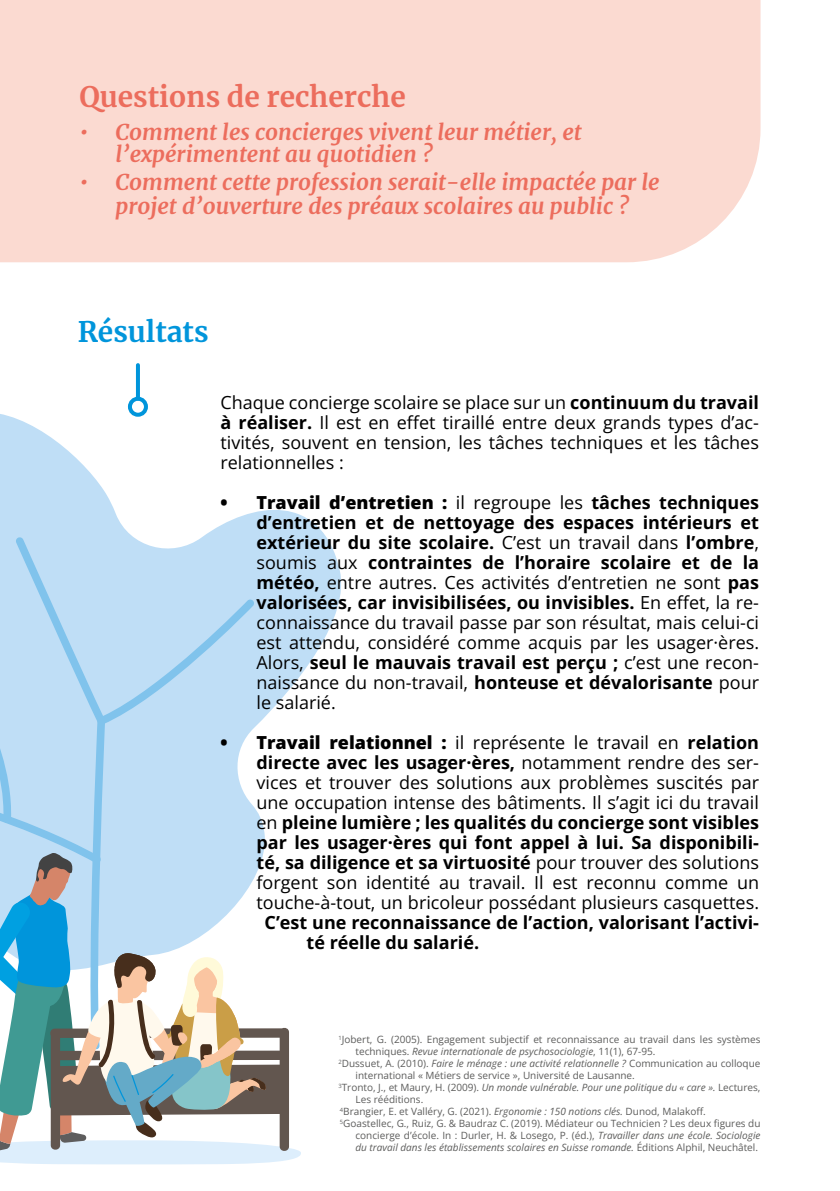
<style>
.page{position:relative;width:840px;height:1191px;background:#fff}
.page>*{position:absolute;margin:0;border:0;box-sizing:border-box;transform-origin:0 0}
.t1{font:700 28px "Merriweather";color:#ec6d5d}
.t2{font:700 28px "Merriweather";color:#0095db}
.t3{font:italic 700 22px/22px "Merriweather";color:#ec6d5d}
.t4{font:18px/20px "Open Sans";color:#000;text-align:justify}
.t5{font:700 18px/20px "Open Sans";color:#000}
.t6{font:10px "Open Sans";color:#5c5c5b}
.t7{font:italic 10px "Open Sans";color:#5c5c5b}
.s1{font-weight:700}
.s2{font-weight:800}
.s3{font-style:normal}
.s4{font-style:italic}
</style>
<div class="page">
<svg style="left:0;top:412px;width:341px;height:305px"></svg>
<svg style="left:13px;top:537px;width:242px;height:180px;background:#bbdcf5"></svg>
<div style="left:0;top:0;width:760px;height:262px;background:#fbdad1"></div>
<svg style="left:0;top:717px;width:301px;height:447px"></svg>
<hr style="left:136px;top:365px;width:4px;height:34px;background:#0095db">
<div style="left:128px;top:397px;width:20px;height:20px;border:4px solid #0095db;border-radius:50%"></div>
<h1 class="t1" style="left:79px;top:77px;width:327px">Questions de recherche</h1>
<p class="t3" style="left:115px;top:121px;width:467px;text-indent:-36px">• Comment les concierges vivent leur métier, et l’expérimentent au quotidien ?</p>
<p class="t3" style="left:79px;top:169px;width:581px;line-height:24px;text-align:center">• Comment cette profession serait-elle impactée par le projet d’ouverture des préaux scolaires au public ?</p>
<h1 class="t2" style="left:78px;top:312px;width:132px">Résultats</h1>
<p class="t4" style="left:220px;top:392px;width:540px">Chaque concierge scolaire se place sur un <span class="s1">continuum du travail à réaliser.</span> Il est en effet tiraillé entre deux grands types d’ac&shy;tivités, souvent en tension, les tâches techniques et les tâches relationnelles :</p>
<p class="t4" style="left:256px;top:492px;width:504px;text-indent:-36px"><span class="s2">• Travail d’entretien :</span> il regroupe les <span class="s1">tâches techniques d’entretien et de nettoyage des espaces intérieurs et extérieur du site scolaire.</span> C’est un travail dans <span class="s1">l’ombre</span>, soumis aux <span class="s1">contraintes de l’horaire scolaire et de la météo,</span> entre autres. Ces activités d’entretien ne sont <span class="s1">pas valorisées, car invisibilisées, ou invisibles.</span> En effet, la re&shy;connaissance du travail passe par son résultat, mais celui-ci est attendu, considéré comme acquis par les usager·ères.<br>Alors, <span class="s1">seul le mauvais travail est perçu ;</span> c’est une recon&shy;naissance du non-travail, <span class="s1">honteuse et dévalorisante</span> pour le salarié.</p>
<p class="t4" style="left:256px;top:732px;width:504px;text-indent:-36px"><span class="s2">• Travail relationnel :</span> il représente le travail en <span class="s1">relation directe avec les usager·ères,</span> notamment rendre des ser&shy;vices et trouver des solutions aux problèmes suscités par une occupation intense des bâtiments. Il s’agit ici du travail en <span class="s1">pleine lumière ; les qualités du concierge sont visibles par les usager·ères qui font appel à lui. Sa disponibili&shy;té, sa diligence et sa virtuosité</span> pour trouver des solutions forgent son identité au travail. Il est reconnu comme un touche-à-tout, un bricoleur possédant plusieurs casquettes.</p>
<p class="t5" style="left:306px;top:912px;width:453px;text-indent:-42px">C’est une reconnaissance de l’action, valorisant l’activi&shy;té réelle du salarié.</p>
<p class="t6" style="left:338px;top:1032px;width:423px"><sup>1</sup>Jobert, G. (2005). Engagement subjectif et reconnaissance au travail dans les systèmes</p>
<p class="t7" style="left:355px;top:1044px;width:301px"><span class="s3">techniques.</span> Revue internationale de psychosociologie<span class="s3">, 11(1), 67-95.</span></p>
<p class="t6" style="left:338px;top:1056px;width:423px"><sup>2</sup>Dussuet, A. (2010). <span class="s4">Faire le ménage : une activité relationnelle ?</span> Communication au colloque</p>
<p class="t6" style="left:355px;top:1068px;width:281px">international « Métiers de service », Université de Lausanne.</p>
<p class="t7" style="left:338px;top:1080px;width:423px"><sup>3</sup><span class="s3">Tronto, J., et Maury, H. (2009).</span> Un monde vulnérable. Pour une politique du « care ». <span class="s3">Lectures,</span></p>
<p class="t6" style="left:355px;top:1092px;width:69px">Les rééditions.</p>
<p class="t6" style="left:340px;top:1104px;width:367px"><sup>4</sup>Brangier, E. et Valléry, G. (2021). <span class="s4">Ergonomie : 150 notions clés.</span> Dunod, Malakoff.</p>
<p class="t6" style="left:340px;top:1116px;width:422px"><sup>5</sup>Goastellec, G., Ruiz, G. &amp; Baudraz C. (2019). Médiateur ou Technicien ? Les deux figures du</p>
<p class="t6" style="left:355px;top:1128px;width:406px">concierge d’école. In : Durler, H. &amp; Losego, P. (éd.), <span class="s4">Travailler dans une école. Sociologie</span></p>
<p class="t7" style="left:355px;top:1140px;width:404px">du travail dans les établissements scolaires en Suisse romande. <span class="s3">Éditions Alphil, Neuchâtel.</span></p>
</div>
